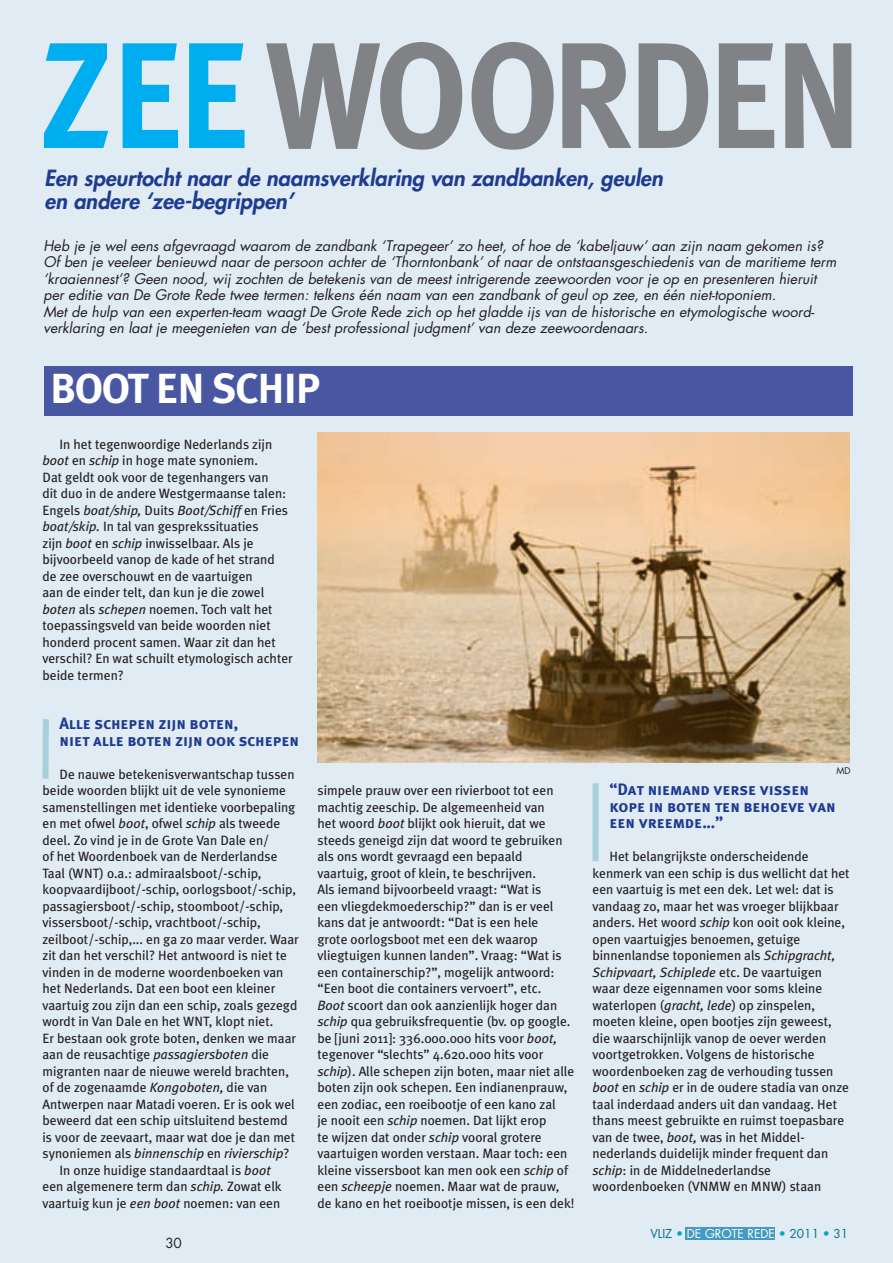
<style>
.page{position:relative;width:893px;height:1263px;background:#e0ebf3}
.page>*{position:absolute;margin:0;border:0;box-sizing:border-box;transform-origin:0 0}
.t1{font:700 150.45px "Meta Plus";letter-spacing:-.05em;color:#808285;scale:.91 1}
.t2{font:700 42px "Meta Plus";letter-spacing:-.025em;color:#fff}
.t3{font:italic 800 21.6px/23.2px "Futura Std";color:#1e3b92}
.t4{font:16.5px/16.5px "Meta Plus Bold Caps";letter-spacing:-.005em;color:#1e3b92}
.t5{font:italic 14.25px/16.5px "Futura Std";color:#231f20}
.t6{font:13.5px/16.5px "Meta Plus";color:#231f20}
.t7{font:italic 13.5px "Meta Plus";color:#231f20}
.t8{font:13.5px "Futura Std";color:#231f20}
.t9{font:12px "Futura Std";color:#fff}
.t10{font:9px "Futura Std";color:#231f20}
.s1{color:#00aeef}
.s2{font-style:italic}
.s3{color:#3a2f92}
.s4{font-style:normal}
.s5{color:#00718c}
.s6{color:#00a5c6}
</style>
<div class="page">
<div style="left:686px;top:1227px;width:89px;height:12px;background:#439bc1"></div>
<div style="left:44px;top:366px;width:808px;height:50px;background:#4957a2"></div>
<div style="left:592px;top:783px;width:7px;height:78px;background:#a5d0dc"></div>
<img style="left:317px;top:432px;width:532px;height:330px">
<div style="left:42px;top:719px;width:7px;height:60px;background:#a5d0dc"></div>
<h1 class="t1" style="left:39px;top:9px;width:906px"><span class="s1">ZEE</span>WOORDEN</h1>
<h3 class="t3" style="left:45px;top:166px;width:620px">Een speurtocht naar de naamsverklaring van zandbanken, geulen en andere ‘zee-begrippen’</h3>
<p class="t5" style="left:43px;top:237px;width:794px">Heb je je wel eens afgevraagd waarom de zandbank ‘Trapegeer’ zo heet, of hoe de ‘kabeljauw’ aan zijn naam gekomen is?<br>Of ben je veeleer benieuwd naar de persoon achter de ‘Thorntonbank’ of naar de ontstaansgeschiedenis van de maritieme term ‘kraaiennest’? Geen nood, wij zochten de betekenis van de meest intrigerende zeewoorden voor je op en presenteren hieruit per editie van De Grote Rede twee termen: telkens één naam van een zandbank of geul op zee, en één niet-toponiem.<br>Met de hulp van een experten-team waagt De Grote Rede zich op het gladde ijs van de historische en etymologische woord&shy;verklaring en laat je meegenieten van de ‘best professional judgment’ van deze zeewoordenaars.</p>
<h2 class="t2" style="left:50px;top:364px;width:271px">BOOT EN SCHIP</h2>
<p class="t6" style="left:42px;top:436px;width:252px;text-indent:17px">In het tegenwoordige Nederlands zijn <span class="s2">boot</span> en <span class="s2">schip</span> in hoge mate synoniem.<br>Dat geldt ook voor de tegenhangers van<br>dit duo in de andere Westgermaanse talen:<br>Engels <span class="s2">boat/ship,</span> Duits <span class="s2">Boot/Schiff</span> en Fries <span class="s2">boat/skip.</span> In tal van gesprekssituaties<br>zijn <span class="s2">boot</span> en <span class="s2">schip</span> inwisselbaar. Als je bijvoorbeeld vanop de kade of het strand<br>de zee overschouwt en de vaartuigen<br>aan de einder telt, dan kun je die zowel <span class="s2">boten</span> als <span class="s2">schepen</span> noemen. Toch valt het toepassingsveld van beide woorden niet honderd procent samen<span class="s3">.</span> Waar zit dan het verschil? En wat schuilt etymologisch achter beide termen?</p>
<p class="t4" style="left:59px;top:715px;width:241px">Alle schepen zijn boten,<br>niet alle boten zijn ook schepen</p>
<p class="t6" style="left:59px;top:766px;width:237px">De nauwe betekenisverwantschap tussen</p>
<p class="t6" style="left:42px;top:782px;width:245px">beide woorden blijkt uit de vele synonieme</p>
<p class="t6" style="left:42px;top:799px;width:254px">samenstellingen met identieke voorbepaling</p>
<p class="t6" style="left:42px;top:815px;width:239px">en met ofwel <span class="s2">boot</span>, ofwel <span class="s2">schip</span> als tweede</p>
<p class="t6" style="left:42px;top:832px;width:228px">deel. Zo vind je in de Grote Van Dale en/</p>
<p class="t6" style="left:42px;top:848px;width:237px">of het Woordenboek van de Nerderlandse</p>
<p class="t6" style="left:42px;top:865px;width:220px">Taal (WNT) o.a.: admiraalsboot/-schip,</p>
<p class="t6" style="left:42px;top:881px;width:255px">koopvaardijboot/-schip, oorlogsboot/-schip,</p>
<p class="t6" style="left:42px;top:898px;width:242px">passagiersboot/-schip, stoomboot/-schip,</p>
<p class="t6" style="left:42px;top:914px;width:220px">vissersboot/-schip, vrachtboot/-schip,</p>
<p class="t6" style="left:42px;top:931px;width:258px">zeilboot/-schip,... en ga zo maar verder. Waar</p>
<p class="t6" style="left:42px;top:947px;width:246px">zit dan het verschil? Het antwoord is niet te</p>
<p class="t6" style="left:42px;top:964px;width:242px">vinden in de moderne woordenboeken van</p>
<p class="t6" style="left:42px;top:980px;width:234px">het Nederlands. Dat een boot een kleiner</p>
<p class="t6" style="left:42px;top:997px;width:256px">vaartuig zou zijn dan een schip, zoals gezegd</p>
<p class="t6" style="left:42px;top:1013px;width:232px">wordt in Van Dale en het WNT, klopt niet.</p>
<p class="t6" style="left:42px;top:1029px;width:255px">Er bestaan ook grote boten, denken we maar</p>
<p class="t6" style="left:42px;top:1046px;width:228px">aan de reusachtige <span class="s2">passagiersboten</span> die</p>
<p class="t6" style="left:42px;top:1062px;width:248px">migranten naar de nieuwe wereld brachten,</p>
<p class="t6" style="left:42px;top:1079px;width:226px">of de zogenaamde <span class="s2">Kongoboten,</span> die van</p>
<p class="t6" style="left:42px;top:1095px;width:254px">Antwerpen naar Matadi voeren. Er is ook wel</p>
<p class="t6" style="left:42px;top:1112px;width:247px">beweerd dat een schip uitsluitend bestemd</p>
<p class="t6" style="left:42px;top:1128px;width:254px">is voor de zeevaart, maar wat doe je dan met</p>
<p class="t7" style="left:42px;top:1146px;width:248px"><span class="s4">synoniemen als</span> binnenschip <span class="s4">en</span> rivierschip<span class="s4">?</span></p>
<p class="t6" style="left:59px;top:1161px;width:213px">In onze huidige standaardtaal is <span class="s2">boot</span></p>
<p class="t6" style="left:42px;top:1178px;width:241px">een algemenere term dan <span class="s2">schip.</span> Zowat elk</p>
<p class="t6" style="left:42px;top:1194px;width:239px">vaartuig kun je <span class="s2">een boot</span> noemen: van een</p>
<p class="t10" style="left:836px;top:764px;width:16px">MD</p>
<p class="t6" style="left:317px;top:782px;width:258px">simpele prauw over een rivierboot tot een machtig zeeschip. De algemeenheid van<br>het woord <span class="s2">boot</span> blijkt ook hieruit, dat we steeds geneigd zijn dat woord te gebruiken als ons wordt gevraagd een bepaald vaartuig, groot of klein, te beschrijven.<br>Als iemand bijvoorbeeld vraagt: “Wat is<br>een vliegdekmoederschip?” dan is er veel kans dat je antwoordt: “Dat is een hele<br>grote oorlogsboot met een dek waarop vliegtuigen kunnen landen”. Vraag: “Wat is een containerschip?”, mogelijk antwoord: “Een boot die containers vervoert”, etc.<br><span class="s2">Boot</span> scoort dan ook aanzienlijk hoger dan <span class="s2">schip</span> qua gebruiksfrequentie (bv. op google. be [juni 2011]: 336.000.000 hits voor <span class="s2">boot, </span>tegenover “slechts” 4.620.000 hits voor <span class="s2">schip</span>). Alle schepen zijn boten, maar niet alle boten zijn ook schepen. Een indianenprauw, een zodiac, een roeibootje of een kano zal<br>je nooit een <span class="s2">schip</span> noemen. Dat lijkt erop<br>te wijzen dat onder <span class="s2">schip</span> vooral grotere vaartuigen worden verstaan. Maar toch: een kleine vissersboot kan men ook een <span class="s2">schip</span> of een <span class="s2">scheepje</span> noemen. Maar wat de prauw, de kano en het roeibootje missen, is een dek!</p>
<p class="t4" style="left:609px;top:781px;width:228px">“Dat niemand verse vissen kope in boten ten behoeve van een vreemde...”</p>
<p class="t6" style="left:592px;top:848px;width:259px;text-indent:17px">Het belangrijkste onderscheidende kenmerk van een schip is dus wellicht dat het een vaartuig is met een dek. Let wel: dat is vandaag zo, maar het was vroeger blijkbaar anders. Het woord <span class="s2">schip</span> kon ooit ook kleine, open vaartuigjes benoemen, getuige binnenlandse toponiemen als <span class="s2">Schipgracht, Schipvaart, Schiplede</span> etc. De vaartuigen waar deze eigennamen voor soms kleine waterlopen (<span class="s2">gracht, lede</span>) op zinspelen, moeten kleine, open bootjes zijn geweest, die waarschijnlijk vanop de oever werden voortgetrokken. Volgens de historische woordenboeken zag de verhouding tussen <span class="s2">boot</span> en <span class="s2">schip</span> er in de oudere stadia van onze taal inderdaad anders uit dan vandaag. Het thans meest gebruikte en ruimst toepasbare van de twee, <span class="s2">boot,</span> was in het Middel&shy;nederlands duidelijk minder frequent dan <span class="s2">schip</span>: in de Middelnederlandse woordenboeken (VNMW en MNW) staan</p>
<p class="t8" style="left:165px;top:1234px;width:18px">30</p>
<p class="t9" style="left:650px;top:1225px;width:199px"><span class="s5">VLIZ</span> <span class="s6">•</span> DE GROTE REDE <span class="s6">•</span> <span class="s5">2011</span> <span class="s6">•</span> <span class="s5">31</span></p>
</div>
